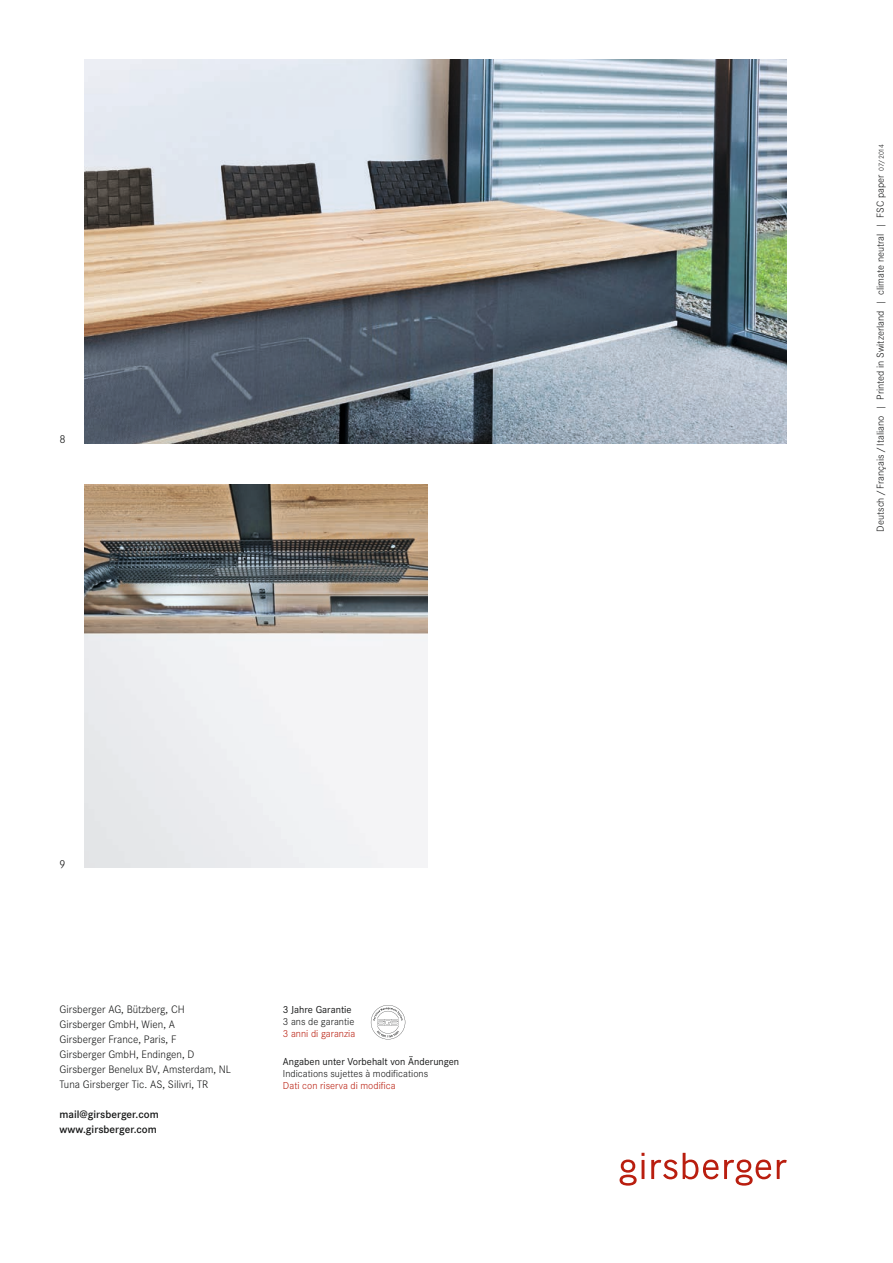
<style>
.page{position:relative;width:893px;height:1263px;background:#fff}
.page>*{position:absolute;margin:0;border:0;box-sizing:border-box;transform-origin:0 0}
.t1{font:300 12px "Corporate S";color:#151616}
.t2{font:300 11.25px/15px "Corporate S";color:#151616}
.t3{font:600 11.25px/15px "Corporate S";color:#151616}
.t4{font:300 10.5px "Corporate S";color:#151616}
.t5{font:10.5px "Corporate S";color:#151616}
.t6{font:300 10.5px "Corporate S";color:#b91e0f}
.s1{font-size:7.5px}
</style>
<div class="page">
<svg style="left:620px;top:1153px;width:167px;height:32px"></svg>
<img style="left:84px;top:60px;width:703px;height:383px">
<img style="left:84px;top:485px;width:344px;height:383px">
<svg style="left:371px;top:1005px;width:34px;height:34px"></svg>
<p class="t1" style="left:60px;top:432px;width:8px">8</p>
<p class="t1" style="left:60px;top:857px;width:8px">9</p>
<p class="t2" style="left:60px;top:1002px;width:173px">Girsberger AG, Bützberg, CH<br>Girsberger GmbH, Wien, A<br>Girsberger France, Paris, F<br>Girsberger GmbH, Endingen, D<br>Girsberger Benelux BV, Amsterdam, NL<br>Tuna Girsberger Tic. AS, Silivri, TR</p>
<p class="t3" style="left:60px;top:1107px;width:101px">mail@girsberger.com www.girsberger.com</p>
<p class="t5" style="left:283px;top:1003px;width:70px">3 Jahre Garantie</p>
<p class="t4" style="left:283px;top:1015px;width:73px">3 ans de garantie</p>
<p class="t6" style="left:283px;top:1027px;width:74px">3 anni di garanzia</p>
<p class="t5" style="left:283px;top:1055px;width:178px">Angaben unter Vorbehalt von Änderungen</p>
<p class="t4" style="left:283px;top:1067px;width:147px">Indications sujettes à modifications</p>
<p class="t6" style="left:283px;top:1079px;width:114px">Dati con riserva di modifica</p>
<p class="t4" style="left:874px;top:531px;width:388px;rotate:-90deg">Deutsch/Français/Italiano | Printed in Switzerland | climate neutral | FSC paper <span class="s1">07/2014</span></p>
</div>
